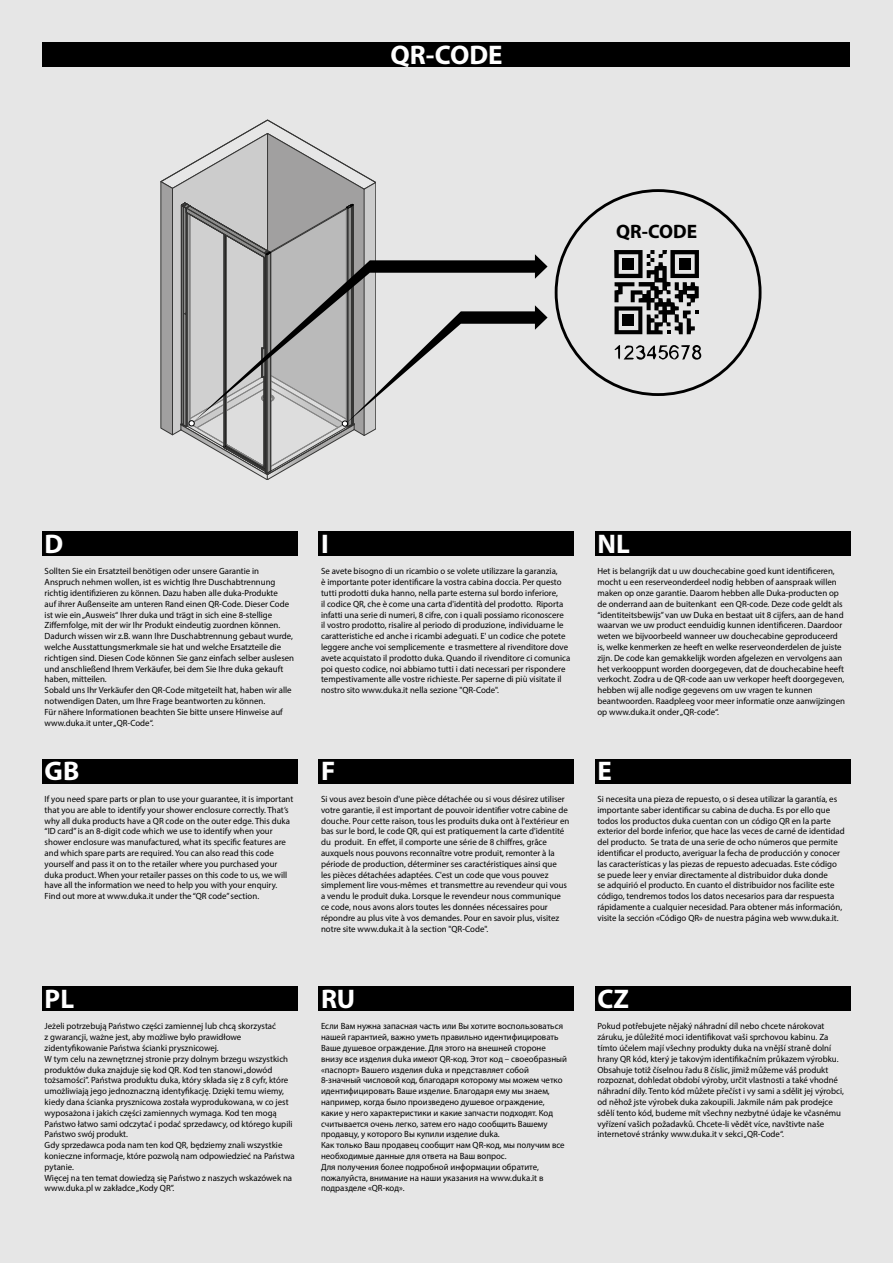
<style>
.page{position:relative;width:893px;height:1263px;background:#e6e6e6}
.page>*{position:absolute;margin:0;border:0;box-sizing:border-box;transform-origin:0 0}
.t1{font:700 27px "Myriad Pro";color:#fff}
.t2{font:700 19.5px "Myriad Pro";color:#000}
.t3{font:9px/10.8px "Myriad Pro";color:#000}
</style>
<div class="page">
<div style="left:43px;top:43px;width:807px;height:24px;background:#000"></div>
<div style="left:43px;top:531px;width:255px;height:25px;background:#000"></div>
<div style="left:595px;top:531px;width:255px;height:25px;background:#000"></div>
<div style="left:319px;top:531px;width:255px;height:25px;background:#000"></div>
<div style="left:43px;top:759px;width:255px;height:24px;background:#000"></div>
<div style="left:595px;top:759px;width:255px;height:24px;background:#000"></div>
<div style="left:319px;top:759px;width:255px;height:24px;background:#000"></div>
<div style="left:43px;top:986px;width:255px;height:25px;background:#000"></div>
<div style="left:595px;top:986px;width:255px;height:25px;background:#000"></div>
<div style="left:319px;top:986px;width:255px;height:25px;background:#000"></div>
<svg style="left:161px;top:120px;width:387px;height:360px"></svg>
<svg style="left:614px;top:345px;width:87px;height:15px"></svg>
<svg style="left:614px;top:250px;width:85px;height:84px"></svg>
<div style="left:622px;top:258px;width:12px;height:12px;background:#000"></div>
<div style="left:679px;top:258px;width:12px;height:12px;background:#000"></div>
<div style="left:622px;top:315px;width:12px;height:11px;background:#000"></div>
<h1 class="t1" style="left:390px;top:37px;width:114px">QR-CODE</h1>
<h2 class="t2" style="left:616px;top:218px;width:83px">QR-CODE</h2>
<h1 class="t1" style="left:45px;top:526px;width:20px">D</h1>
<p class="t3" style="left:45px;top:566px;width:251px">Sollten Sie ein Ersatzteil benötigen oder unsere Garantie in Anspruch nehmen wollen, ist es wichtig Ihre Duschabtrennung richtig identifizieren zu können. Dazu haben alle duka-Produkte<br>auf ihrer Außenseite am unteren Rand einen QR-Code. Dieser Code ist wie ein „Ausweis“ Ihrer duka und trägt in sich eine 8-stellige Ziffernfolge, mit der wir Ihr Produkt eindeutig zuordnen können.<br>Dadurch wissen wir z.B. wann Ihre Duschabtrennung gebaut wurde, welche Ausstattungsmerkmale sie hat und welche Ersatzteile die richtigen sind. Diesen Code können Sie ganz einfach selber auslesen und anschließend Ihrem Verkäufer, bei dem Sie Ihre duka gekauft haben, mitteilen.<br>Sobald uns Ihr Verkäufer den QR-Code mitgeteilt hat, haben wir alle notwendigen Daten, um Ihre Frage beantworten zu können.<br>Für nähere Informationen beachten Sie bitte unsere Hinweise auf www.duka.it unter „QR-Code“.</p>
<h1 class="t1" style="left:45px;top:754px;width:36px">GB</h1>
<p class="t3" style="left:45px;top:793px;width:250px">If you need spare parts or plan to use your guarantee, it is important that you are able to identify your shower enclosure correctly. That’s why all duka products have a QR code on the outer edge. This duka “ID card” is an 8-digit code which we use to identify when your shower enclosure was manufactured, what its specific features are and which spare parts are required. You can also read this code yourself and pass it on to the retailer where you purchased your duka product. When your retailer passes on this code to us, we will have all the information we need to help you with your enquiry.<br>Find out more at www.duka.it under the “QR code” section.</p>
<h1 class="t1" style="left:45px;top:981px;width:31px">PL</h1>
<p class="t3" style="left:45px;top:1021px;width:252px">Jeżeli potrzebują Państwo części zamiennej lub chcą skorzystać<br>z gwarancji, ważne jest, aby możliwe było prawidłowe zidentyfikowanie Państwa ścianki prysznicowej.<br>W tym celu na zewnętrznej stronie przy dolnym brzegu wszystkich produktów duka znajduje się kod QR. Kod ten stanowi „dowód tożsamości”. Państwa produktu duka, który składa się z 8 cyfr, które umożliwiają jego jednoznaczną identyfikację. Dzięki temu wiemy, kiedy dana ścianka prysznicowa została wyprodukowana, w co jest wyposażona i jakich części zamiennych wymaga. Kod ten mogą Państwo łatwo sami odczytać i podać sprzedawcy, od którego kupili Państwo swój produkt.<br>Gdy sprzedawca poda nam ten kod QR, będziemy znali wszystkie konieczne informacje, które pozwolą nam odpowiedzieć na Państwa pytanie.<br>Więcej na ten temat dowiedzą się Państwo z naszych wskazówek na www.duka.pl w zakładce „Kody QR”.</p>
<h1 class="t1" style="left:321px;top:526px;width:9px">I</h1>
<p class="t3" style="left:321px;top:566px;width:251px">Se avete bisogno di un ricambio o se volete utilizzare la garanzia,<br>è importante poter identificare la vostra cabina doccia. Per questo tutti prodotti duka hanno, nella parte esterna sul bordo inferiore,<br>il codice QR, che è come una carta d'identità del prodotto. Riporta infatti una serie di numeri, 8 cifre, con i quali possiamo riconoscere<br>il vostro prodotto, risalire al periodo di produzione, individuarne le caratteristiche ed anche i ricambi adeguati. E' un codice che potete leggere anche voi semplicemente e trasmettere al rivenditore dove avete acquistato il prodotto duka. Quando il rivenditore ci comunica poi questo codice, noi abbiamo tutti i dati necessari per rispondere tempestivamente alle vostre richieste. Per saperne di più visitate il nostro sito www.duka.it nella sezione "QR-Code".</p>
<h1 class="t1" style="left:321px;top:754px;width:16px">F</h1>
<p class="t3" style="left:321px;top:793px;width:250px">Si vous avez besoin d'une pièce détachée ou si vous désirez utiliser votre garantie, il est important de pouvoir identifier votre cabine de douche. Pour cette raison, tous les produits duka ont à l'extérieur en bas sur le bord, le code QR, qui est pratiquement la carte d'identité du produit. En effet, il comporte une série de 8 chiffres, grâce auxquels nous pouvons reconnaître votre produit, remonter à la période de production, déterminer ses caractéristiques ainsi que<br>les pièces détachées adaptées. C'est un code que vous pouvez simplement lire vous-mêmes et transmettre au revendeur qui vous a vendu le produit duka. Lorsque le revendeur nous communique ce code, nous avons alors toutes les données nécessaires pour répondre au plus vite à vos demandes. Pour en savoir plus, visitez notre site www.duka.it à la section "QR-Code".</p>
<h1 class="t1" style="left:321px;top:981px;width:36px">RU</h1>
<p class="t3" style="left:321px;top:1021px;width:247px">Если Вам нужна запасная часть или Вы хотите воспользоваться нашей гарантией, важно уметь правильно идентифицировать Ваше душевое ограждение. Для этого на внешней стороне внизу все изделия duka имеют QR-код. Этот код – своеобразный «паспорт» Вашего изделия duka и представляет собой 8-значный числовой код, благодаря которому мы можем четко идентифицировать Ваше изделие. Благодаря ему мы знаем, например, когда было произведено душевое ограждение, какие у него характеристики и какие запчасти подходят. Код считывается очень легко, затем его надо сообщить Вашему продавцу, у которого Вы купили изделие duka.<br>Как только Ваш продавец сообщит нам QR-код, мы получим все необходимые данные для ответа на Ваш вопрос.<br>Для получения более подробной информации обратите, пожалуйста, внимание на наши указания на www.duka.it в подразделе «QR-код».</p>
<h1 class="t1" style="left:597px;top:526px;width:34px">NL</h1>
<p class="t3" style="left:597px;top:566px;width:249px">Het is belangrijk dat u uw douchecabine goed kunt identificeren, mocht u een reserveonderdeel nodig hebben of aanspraak willen maken op onze garantie. Daarom hebben alle Duka-producten op de onderrand aan de buitenkant een QR-code. Deze code geldt als “identiteitsbewijs” van uw Duka en bestaat uit 8 cijfers, aan de hand waarvan we uw product eenduidig kunnen identificeren. Daardoor weten we bijvoorbeeld wanneer uw douchecabine geproduceerd is, welke kenmerken ze heeft en welke reserveonderdelen de juiste zijn. De code kan gemakkelijk worden afgelezen en vervolgens aan het verkooppunt worden doorgegeven, dat de douchecabine heeft verkocht. Zodra u de QR-code aan uw verkoper heeft doorgegeven, hebben wij alle nodige gegevens om uw vragen te kunnen beantwoorden. Raadpleeg voor meer informatie onze aanwijzingen op www.duka.it onder „QR-code“.</p>
<h1 class="t1" style="left:597px;top:754px;width:16px">E</h1>
<p class="t3" style="left:597px;top:793px;width:249px">Si necesita una pieza de repuesto, o si desea utilizar la garantía, es importante saber identificar su cabina de ducha. Es por ello que todos los productos duka cuentan con un código QR en la parte exterior del borde inferior, que hace las veces de carné de identidad del producto. Se trata de una serie de ocho números que permite identificar el producto, averiguar la fecha de producción y conocer las características y las piezas de repuesto adecuadas. Este código se puede leer y enviar directamente al distribuidor duka donde<br>se adquirió el producto. En cuanto el distribuidor nos facilite este código, tendremos todos los datos necesarios para dar respuesta rápidamente a cualquier necesidad. Para obtener más información, visite la sección «Código QR» de nuestra página web www.duka.it.</p>
<h1 class="t1" style="left:597px;top:981px;width:33px">CZ</h1>
<p class="t3" style="left:597px;top:1021px;width:248px">Pokud potřebujete nějaký náhradní díl nebo chcete nárokovat záruku, je důležité moci identifikovat vaši sprchovou kabinu. Za tímto účelem mají všechny produkty duka na vnější straně dolní hrany QR kód, který je takovým identifikačním průkazem výrobku.<br>Obsahuje totiž číselnou řadu 8 číslic, jimiž můžeme váš produkt rozpoznat, dohledat období výroby, určit vlastnosti a také vhodné náhradní díly. Tento kód můžete přečíst i vy sami a sdělit jej výrobci, od něhož jste výrobek duka zakoupili. Jakmile nám pak prodejce sdělí tento kód, budeme mít všechny nezbytné údaje ke včasnému vyřízení vašich požadavků. Chcete-li vědět více, navštivte naše internetové stránky www.duka.it v sekci „QR-Code“.</p>
</div>
